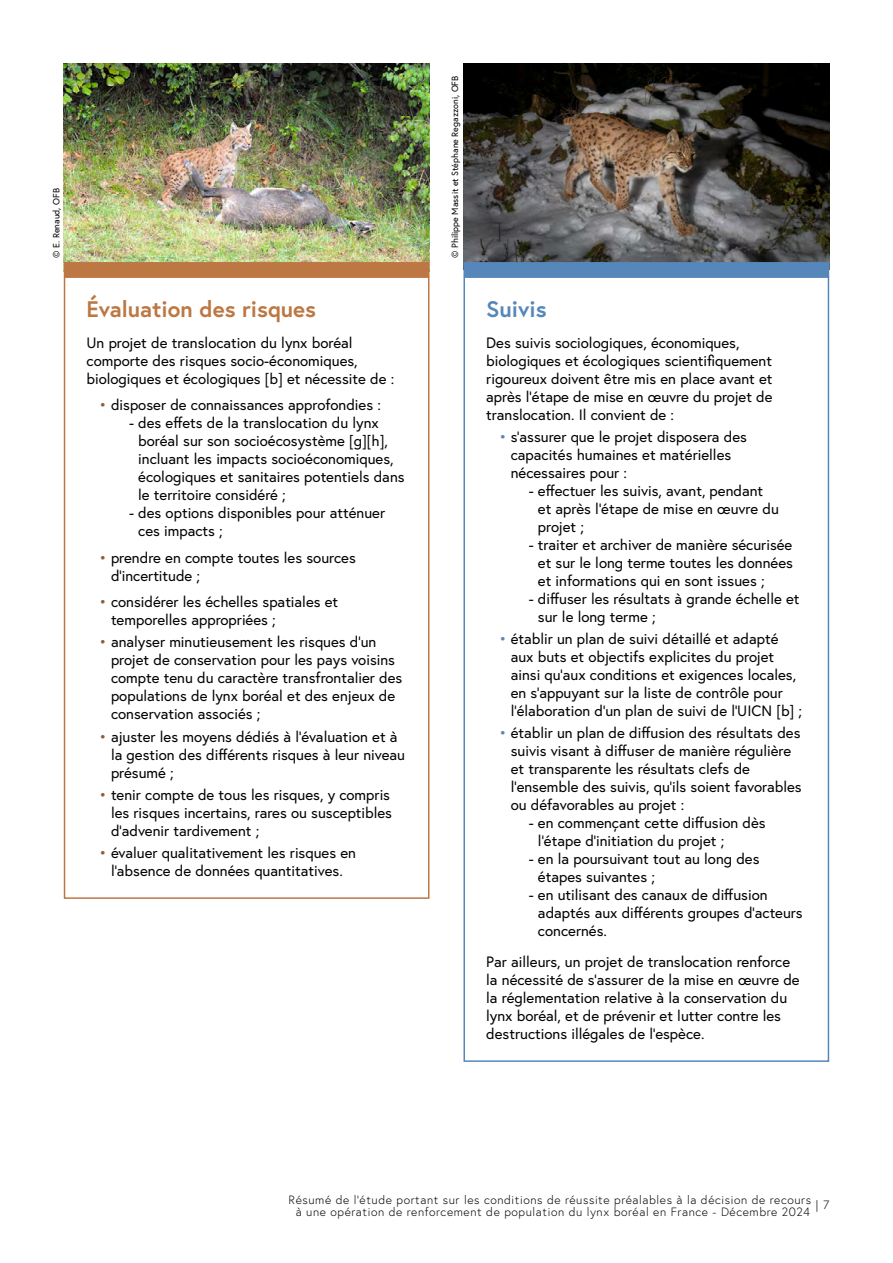
<style>
.page{position:relative;width:893px;height:1263px;background:#fff}
.page>*{position:absolute;margin:0;border:0;box-sizing:border-box;transform-origin:0 0}
.t1{font:700 22.5px "Europa";color:#bd7743}
.t2{font:700 22.5px "Europa";color:#5687ba}
.t3{font:15px/18px "Europa";color:#000}
.t4{font:300 12px/12px "Europa";letter-spacing:.05em;color:#000}
.t5{font:9px "Europa";color:#000}
.s1{color:#925d33}
.s2{color:#5687ba}
</style>
<div class="page">
<img style="left:64px;top:64px;width:365px;height:198px">
<div style="left:64px;top:276px;width:365px;height:623px;border:2px solid #bd7743"></div>
<div style="left:463px;top:276px;width:366px;height:786px;border:2px solid #5687ba"></div>
<img style="left:463px;top:64px;width:366px;height:198px">
<div style="left:64px;top:262px;width:365px;height:15px;background:#bd7743"></div>
<div style="left:463px;top:262px;width:366px;height:15px;background:#5687ba"></div>
<p class="t5" style="left:50px;top:258px;width:71px;rotate:-90deg">© E. Renaud, OFB</p>
<h1 class="t1" style="left:87px;top:293px;width:231px">Évaluation des risques</h1>
<p class="t3" style="left:87px;top:333px;width:309px">Un projet de translocation du lynx boréal comporte des risques socio-économiques, biologiques et écologiques [b] et nécessite de :</p>
<p class="t3" style="left:99px;top:395px;width:283px"><span class="s1">•</span> disposer de connaissances approfondies :</p>
<p class="t3" style="left:138px;top:413px;width:268px;text-indent:-9px">- des effets de la translocation du lynx boréal sur son socioécosystème [g][h], incluant les impacts socioéconomiques, écologiques et sanitaires potentiels dans le territoire considéré ;</p>
<p class="t3" style="left:138px;top:503px;width:248px;text-indent:-9px">- des options disponibles pour atténuer ces impacts ;</p>
<p class="t3" style="left:111px;top:548px;width:246px;text-indent:-12px"><span class="s1">•</span> prendre en compte toutes les sources d’incertitude ;</p>
<p class="t3" style="left:111px;top:592px;width:229px;text-indent:-12px"><span class="s1">•</span> considérer les échelles spatiales et temporelles appropriées ;</p>
<p class="t3" style="left:111px;top:633px;width:293px;text-indent:-12px"><span class="s1">•</span> analyser minutieusement les risques d’un projet de conservation pour les pays voisins compte tenu du caractère transfrontalier des populations de lynx boréal et des enjeux de conservation associés ;</p>
<p class="t3" style="left:111px;top:727px;width:296px;text-indent:-12px"><span class="s1">•</span> ajuster les moyens dédiés à l’évaluation et à la gestion des différents risques à leur niveau présumé ;</p>
<p class="t3" style="left:111px;top:785px;width:283px;text-indent:-12px"><span class="s1">•</span> tenir compte de tous les risques, y compris les risques incertains, rares ou susceptibles d’advenir tardivement ;</p>
<p class="t3" style="left:99px;top:843px;width:258px;text-align:center"><span class="s1">•</span> évaluer qualitativement les risques en l’absence de données quantitatives.</p>
<p class="t5" style="left:449px;top:258px;width:183px;rotate:-90deg">© Philippe Massit et Stéphane Regazzoni, OFB</p>
<h1 class="t2" style="left:486px;top:293px;width:62px">Suivis</h1>
<p class="t3" style="left:486px;top:333px;width:288px">Des suivis sociologiques, économiques, biologiques et écologiques scientifiquement rigoureux doivent être mis en place avant et après l’étape de mise en œuvre du projet de translocation. Il convient de :</p>
<p class="t3" style="left:511px;top:427px;width:238px;text-indent:-12px"><span class="s2">•</span> s’assurer que le projet disposera des capacités humaines et matérielles nécessaires pour :</p>
<p class="t3" style="left:538px;top:481px;width:242px;text-indent:-9px">- effectuer les suivis, avant, pendant et après l’étape de mise en œuvre du projet ;</p>
<p class="t3" style="left:538px;top:535px;width:256px;text-align:justify;text-indent:-9px">- traiter et archiver de manière sécurisée et sur le long terme toutes les données et informations qui en sont issues ;</p>
<p class="t3" style="left:538px;top:589px;width:263px;text-indent:-9px">- diffuser les résultats à grande échelle et sur le long terme ;</p>
<p class="t3" style="left:511px;top:629px;width:293px;text-indent:-12px"><span class="s2">•</span> établir un plan de suivi détaillé et adapté aux buts et objectifs explicites du projet ainsi qu’aux conditions et exigences locales, en s’appuyant sur la liste de contrôle pour l’élaboration d’un plan de suivi de l’UICN [b] ;</p>
<p class="t3" style="left:511px;top:724px;width:293px;text-indent:-12px"><span class="s2">•</span> établir un plan de diffusion des résultats des suivis visant à diffuser de manière régulière et transparente les résultats clefs de l’ensemble des suivis, qu’ils soient favorables ou défavorables au projet :</p>
<p class="t3" style="left:538px;top:814px;width:229px;text-indent:-9px">- en commençant cette diffusion dès l’étape d’initiation du projet ;</p>
<p class="t3" style="left:538px;top:850px;width:223px;text-indent:-9px">- en la poursuivant tout au long des étapes suivantes ;</p>
<p class="t3" style="left:538px;top:886px;width:266px;text-indent:-9px">- en utilisant des canaux de diffusion adaptés aux différents groupes d’acteurs concernés.</p>
<p class="t3" style="left:486px;top:952px;width:315px">Par ailleurs, un projet de translocation renforce la nécessité de s’assurer de la mise en œuvre de la réglementation relative à la conservation du lynx boréal, et de prévenir et lutter contre les destructions illégales de l’espèce.</p>
<p class="t4" style="left:296px;top:1194px;width:535px;text-indent:-7px">Résumé de l’étude portant sur les conditions de réussite préalables à la décision de recours | 7 à une opération de renforcement de population du lynx boréal en France - Décembre 2024</p>
</div>
